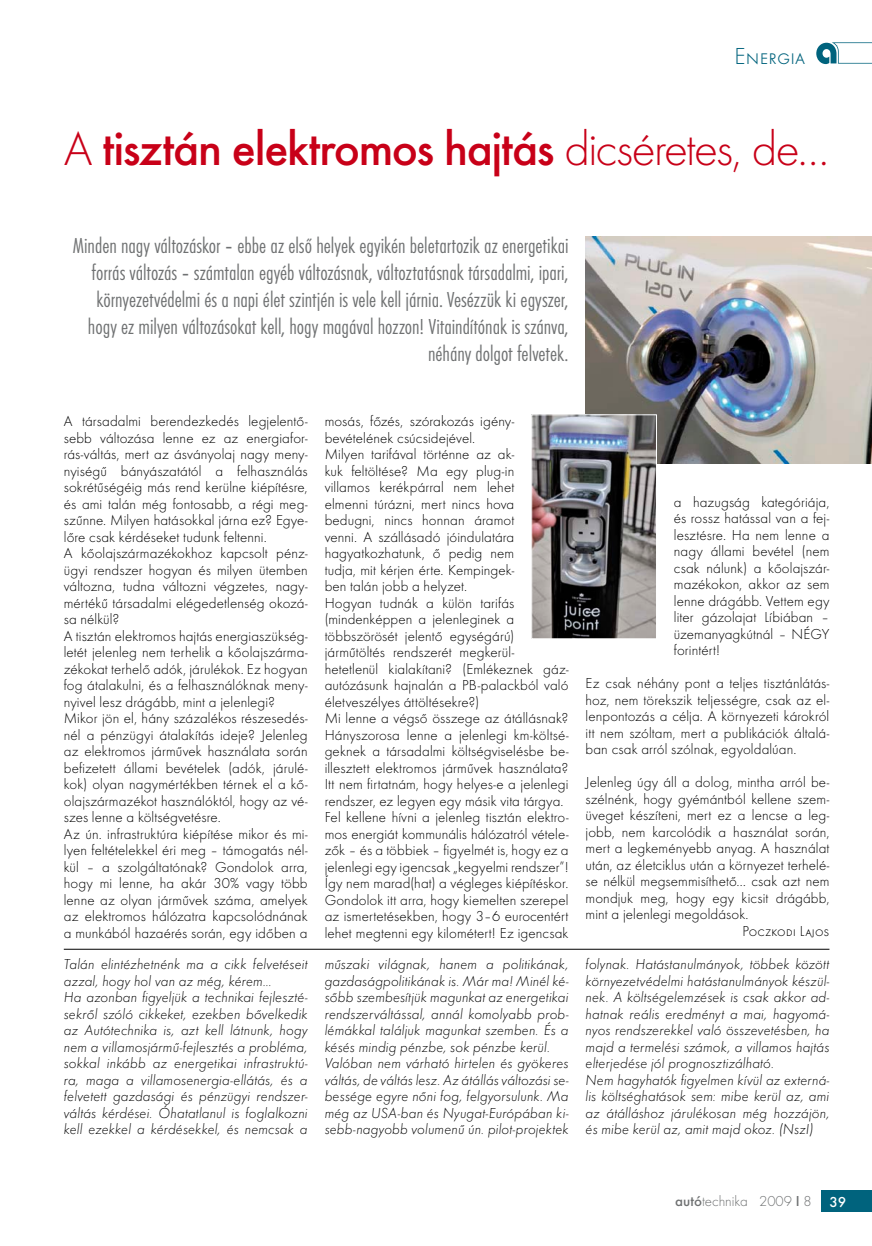
<style>
.page{position:relative;width:872px;height:1246px;background:#fff}
.page>*{position:absolute;margin:0;border:0;box-sizing:border-box;transform-origin:0 0}
.t1{font:500 49.5px "Futura TOT";letter-spacing:-.03em;color:#c80018}
.t2{font:300 24px "Futura TOT";color:#00637d}
.t3{font:22.5px/27px "Futura TOT Lig Con";letter-spacing:-.005em;color:#6f7172;text-align:right}
.t4{font:300 15px/16.5px "Futura TOT";letter-spacing:.005em;color:#000}
.t5{font:italic 300 15px/16.5px "Futura TOT";letter-spacing:.005em;color:#000}
.t6{font:300 15px "Futura TOT";color:#6f7172}
.s1{font-weight:300}
.s2{font-weight:500}
.s3{font-weight:500;color:#fff}
</style>
<div class="page">
<div style="left:821px;top:1191px;width:51px;height:21px;background:#00637d"></div>
<svg style="left:816px;top:42px;width:56px;height:22px"></svg>
<img style="left:585px;top:236px;width:287px;height:228px">
<img style="left:533px;top:416px;width:122px;height:221px">
<div style="left:531px;top:414px;width:126px;height:225px;border:1px solid #fff"></div>
<hr style="left:64px;top:949px;width:765px;height:1px;background:#000">
<h2 class="t2" style="left:734px;top:43px;width:72px">Energia</h2>
<h1 class="t1" style="left:64px;top:119px;width:767px"><span class="s1">A</span> tisztán elektromos hajtás <span class="s1">dicséretes, de…</span></h1>
<p class="t3" style="left:73px;top:232px;width:497px">Minden nagy változáskor – ebbe az első helyek egyikén beletartozik az energetikai forrás változás – számtalan egyéb változásnak, változtatásnak társadalmi, ipari, környezetvédelmi és a napi élet szintjén is vele kell járnia. Vesézzük ki egyszer, hogy ez milyen változásokat kell, hogy magával hozzon! Vitaindítónak is szánva, néhány dolgot felvetek.</p>
<p class="t4" style="left:64px;top:413px;width:245px">A társadalmi berendezkedés legjelentő&shy;sebb változása lenne ez az energiafor&shy;rás-váltás, mert az ásványolaj nagy men - nyiségű bányászatától a felhasználás sokrétűségéig más rend kerülne kiépítésre, és ami talán még fontosabb, a régi meg&shy;szűnne. Milyen hatásokkal járna ez? Egye&shy;lőre csak kérdéseket tudunk feltenni.<br>A kőolajszármazékokhoz kapcsolt pénz&shy;ügyi rendszer hogyan és milyen ütemben változna, tudna változni végzetes, nagy&shy;mértékű társadalmi elégedetlenség okozá&shy;sa nélkül?<br>A tisztán elektromos hajtás energiaszükség&shy;letét jelenleg nem terhelik a kőolajszárma&shy;zékokat terhelő adók, járulékok. Ez hogyan fog átalakulni, és a felhasználóknak men - nyivel lesz drágább, mint a jelenlegi?<br>Mikor jön el, hány százalékos részesedés&shy;nél a pénzügyi átalakítás ideje? Jelenleg az elektromos járművek használata során befizetett állami bevételek (adók, járulé&shy;kok) olyan nagymértékben térnek el a kő&shy;olajszármazékot használóktól, hogy az vé&shy;szes lenne a költségvetésre.<br>Az ún. infrastruktúra kiépítése mikor és mi&shy;lyen feltételekkel éri meg – támogatás nél&shy;kül – a szolgáltatónak? Gondolok arra, hogy mi lenne, ha akár 30% vagy több lenne az olyan járművek száma, amelyek az elektromos hálózatra kapcsolódnának a munkából hazaérés során, egy időben a</p>
<p class="t4" style="left:325px;top:413px;width:245px">mosás, főzés, szórakozás igény&shy;bevételének csúcsidejével.<br>Milyen tarifával történne az ak-<br>kuk feltöltése? Ma egy plug-in<br>villamos kerékpárral nem lehet<br>elmenni túrázni, mert nincs hova<br>bedugni, nincs honnan áramot<br>venni. A szállásadó jóindulatára hagyatkozhatunk, ő pedig nem<br>tudja, mit kérjen érte. Kempingek-<br>ben talán jobb a helyzet.<br>Hogyan tudnák a külön tarifás (mindenképpen a jelenleginek a többszörösét jelentő egységárú) járműtöltés rendszerét megkerül&shy;hetetlenül kialakítani? (Emlékeznek gáz&shy;autózásunk hajnalán a PB-palackból való életveszélyes áttöltésekre?)<br>Mi lenne a végső összege az átállásnak?<br>Hányszorosa lenne a jelenlegi km-költsé&shy;geknek a társadalmi költségviselésbe be&shy;illesztett elektromos járművek használata?<br>Itt nem firtatnám, hogy helyes-e a jelenlegi rendszer, ez legyen egy másik vita tárgya.<br>Fel kellene hívni a jelenleg tisztán elektro&shy;mos energiát kommunális hálózatról vétele&shy;zők – és a többiek – figyelmét is, hogy ez a jelenlegi egy igencsak „kegyelmi rendszer”!<br>Így nem marad(hat) a végleges kiépítéskor.<br>Gondolok itt arra, hogy kiemelten szerepel az ismertetésekben, hogy 3–6 eurocentért lehet megtenni egy kilométert! Ez igencsak</p>
<p class="t4" style="left:674px;top:494px;width:157px;text-align:justify">a hazugság kategóriája, és rossz hatással van a fej&shy;lesztésre. Ha nem lenne a nagy állami bevétel (nem csak nálunk) a kőolajszár&shy;mazékokon, akkor az sem lenne drágább. Vettem egy liter gázolajat Líbiában – üzemanyagkútnál – NÉGY forintért!</p>
<p class="t4" style="left:585px;top:675px;width:245px;text-align:justify">Ez csak néhány pont a teljes tisztánlátás&shy;hoz, nem törekszik teljességre, csak az el&shy;lenpontozás a célja. A környezeti károkról itt nem szóltam, mert a publikációk általá&shy;ban csak arról szólnak, egyoldalúan.</p>
<p class="t4" style="left:585px;top:774px;width:245px">Jelenleg úgy áll a dolog, mintha arról be-</p>
<p class="t4" style="left:585px;top:791px;width:245px">szélnénk, hogy gyémántból kellene szem-</p>
<p class="t4" style="left:585px;top:807px;width:245px">üveget készíteni, mert ez a lencse a leg-</p>
<p class="t4" style="left:585px;top:824px;width:245px">jobb, nem karcolódik a használat során,</p>
<p class="t4" style="left:585px;top:840px;width:245px">mert a legkeményebb anyag. A használat</p>
<p class="t4" style="left:585px;top:857px;width:245px">után, az életciklus után a környezet terhelé-</p>
<p class="t4" style="left:585px;top:873px;width:245px">se nélkül megsemmisíthető… csak azt nem</p>
<p class="t4" style="left:585px;top:890px;width:245px">mondjuk meg, hogy egy kicsit drágább,</p>
<p class="t4" style="left:585px;top:906px;width:165px">mint a jelenlegi megoldások.</p>
<p class="t4" style="left:742px;top:923px;width:88px">Poczkodi Lajos</p>
<p class="t5" style="left:64px;top:956px;width:245px">Talán elintézhetnénk ma a cikk felvetéseit azzal, hogy hol van az még, kérem…<br>Ha azonban figyeljük a technikai fejleszté&shy;sekről szóló cikkeket, ezekben bővelkedik az Autótechnika is, azt kell látnunk, hogy nem a villamosjármű-fejlesztés a probléma, sokkal inkább az energetikai infrastruktú&shy;ra, maga a villamosenergia-ellátás, és a felvetett gazdasági és pénzügyi rendszer&shy;váltás kérdései. Óhatatlanul is foglalkozni kell ezekkel a kérdésekkel, és nemcsak a</p>
<p class="t5" style="left:325px;top:956px;width:245px">műszaki világnak, hanem a politikának, gazdaságpolitikának is. Már ma! Minél ké&shy;sőbb szembesítjük magunkat az energetikai rendszerváltással, annál komolyabb prob&shy;lémákkal találjuk magunkat szemben. És a késés mindig pénzbe, sok pénzbe kerül.<br>Valóban nem várható hirtelen és gyökeres váltás, de váltás lesz. Az átállás változási se&shy;bessége egyre nőni fog, felgyorsulunk. Ma még az USA-ban és Nyugat-Európában ki&shy;sebb-nagyobb volumenű ún. pilot-projektek</p>
<p class="t5" style="left:585px;top:956px;width:245px">folynak. Hatástanulmányok, többek között környezetvédelmi hatástanulmányok készül&shy;nek. A költségelemzések is csak akkor ad&shy;hatnak reális eredményt a mai, hagyomá&shy;nyos rendszerekkel való összevetésben, ha majd a termelési számok, a villamos hajtás elterjedése jól prognosztizálható.<br>Nem hagyhatók figyelmen kívül az externá&shy;lis költséghatások sem: mibe kerül az, ami az átálláshoz járulékosan még hozzájön, és mibe kerül az, amit majd okoz. (NszI)</p>
<p class="t6" style="left:675px;top:1193px;width:173px"><span class="s2">autó</span>technika 2009 <span class="s2">I</span> 8 <span class="s3">39</span></p>
</div>
